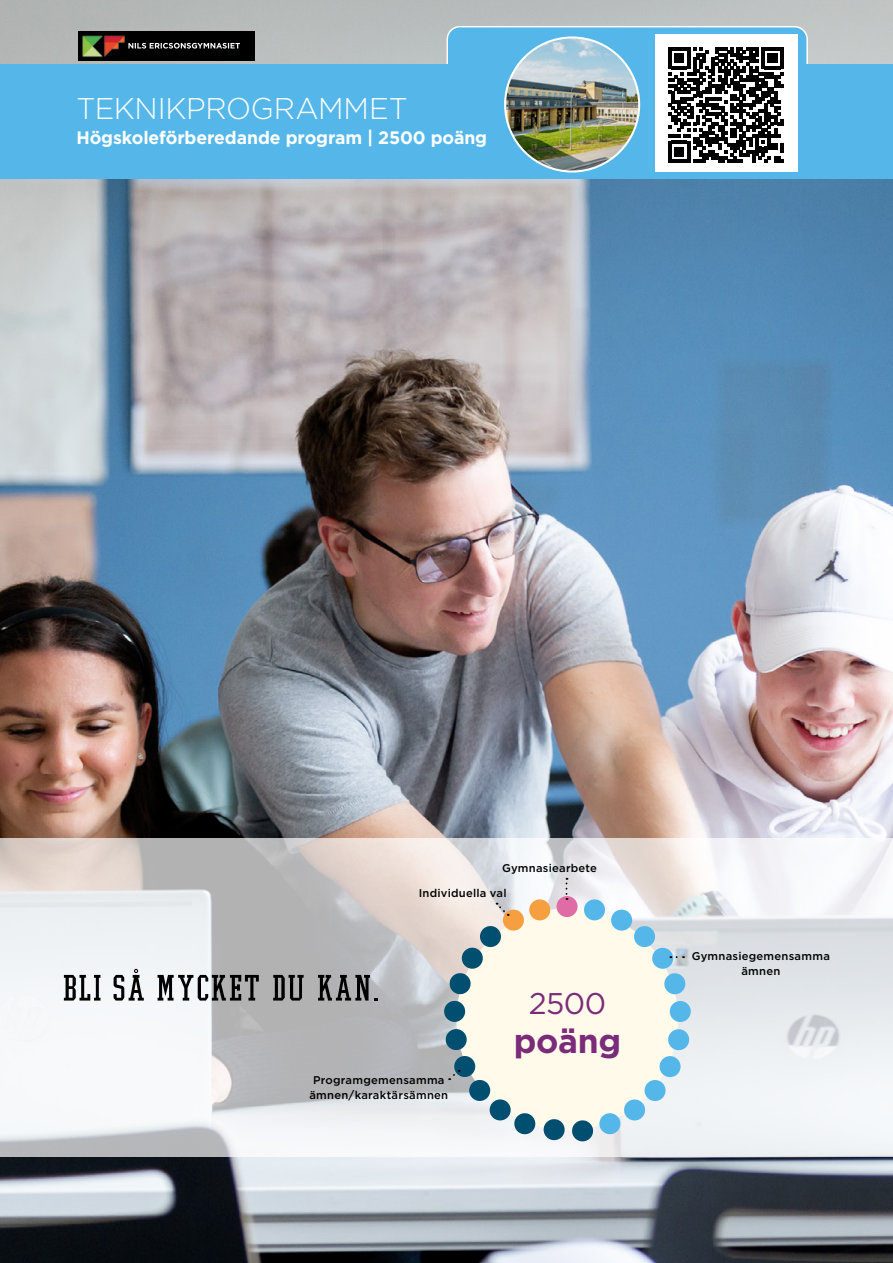
<style>
.page{position:relative;width:893px;height:1263px;background:#fff}
.page>*{position:absolute;margin:0;border:0;box-sizing:border-box;transform-origin:0 0}
.t1{font:700 33.6px "Gotham";letter-spacing:-.01em;color:#7a2b7a}
.t2{font:300 30px "Gotham";letter-spacing:-.005em;color:#fff}
.t3{font:29.85px "Gotham";color:#7a2b7a}
.t4{font:700 18px "Gotham";letter-spacing:-.005em;color:#fff}
.t5{font:500 11.25px/15px "Gotham";letter-spacing:.02em;color:#000;text-align:center}
</style>
<div class="page">
<img style="left:0;top:0;width:893px;height:1263px">
<div style="left:447px;top:27px;width:360px;height:49px;background:#55b7e9;border-radius:13px"></div>
<div style="left:446px;top:26px;width:362px;height:51px;border:2px solid #fff;border-radius:13px"></div>
<div style="left:0;top:64px;width:893px;height:115px;background:#55b7e9"></div>
<div style="left:655px;top:34px;width:142px;height:137px;background:#fff"></div>
<svg style="left:668px;top:47px;width:115px;height:115px"></svg>
<img style="left:505px;top:37px;width:134px;height:135px;border-radius:67px">
<img style="left:78px;top:32px;width:176px;height:29px">
<img style="left:142px;top:43px;width:98px;height:6px">
<svg style="left:0;top:838px;width:893px;height:319px"></svg>
<div style="left:456px;top:908px;width:222px;height:222px;background:#fffae9;border-radius:50%"></div>
<div style="left:556px;top:896px;width:21px;height:21px;background:#e06ca5;border-radius:50%"></div>
<div style="left:444px;top:1000px;width:21px;height:22px;background:#004e70;border-radius:50%"></div>
<div style="left:669px;top:1000px;width:22px;height:22px;background:#55b7e9;border-radius:50%"></div>
<svg style="left:566px;top:878px;width:1px;height:22px"></svg>
<svg style="left:448px;top:898px;width:103px;height:97px"></svg>
<svg style="left:583px;top:898px;width:104px;height:97px"></svg>
<svg style="left:445px;top:1028px;width:245px;height:114px"></svg>
<svg style="left:64px;top:975px;width:36px;height:25px"></svg>
<svg style="left:114px;top:969px;width:30px;height:31px"></svg>
<svg style="left:158px;top:975px;width:101px;height:25px"></svg>
<svg style="left:273px;top:975px;width:31px;height:25px"></svg>
<svg style="left:318px;top:975px;width:59px;height:25px"></svg>
<h2 class="t2" style="left:76px;top:90px;width:333px">TEKNIKPROGRAMMET</h2>
<h3 class="t4" style="left:76px;top:126px;width:412px">Högskoleförberedande program | 2500 poäng</h3>
<p class="t5" style="left:502px;top:860px;width:96px">Gymnasiearbete</p>
<p class="t5" style="left:419px;top:885px;width:89px">Individuella val</p>
<p class="t5" style="left:309px;top:1072px;width:140px">Programgemensamma ämnen/karaktärsämnen</p>
<h3 class="t3" style="left:529px;top:984px;width:79px">2500</h3>
<h1 class="t1" style="left:514px;top:1019px;width:109px">poäng</h1>
<p class="t5" style="left:692px;top:948px;width:139px">Gymnasiegemensamma ämnen</p>
</div>
